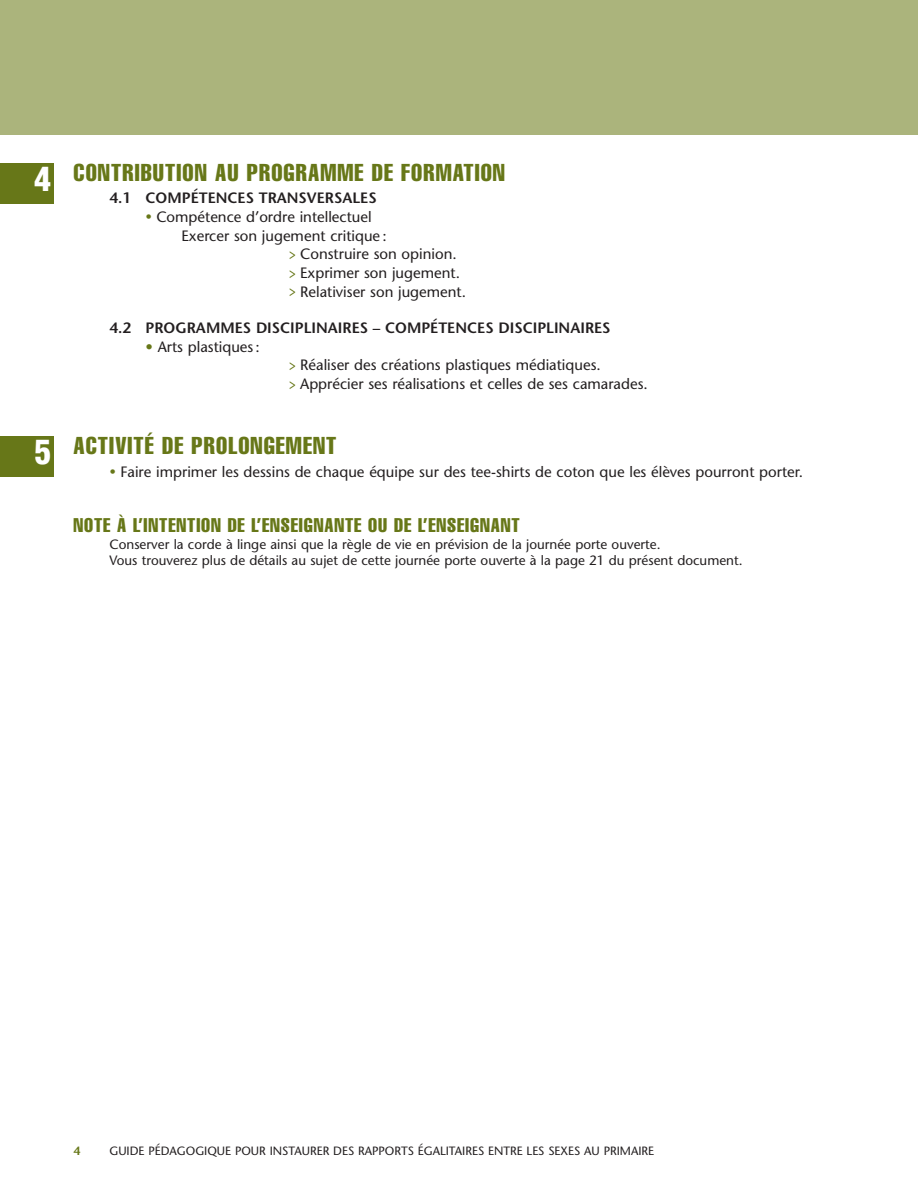
<style>
.page{position:relative;width:918px;height:1188px;background:#fff}
.page>*{position:absolute;margin:0;border:0;box-sizing:border-box;transform-origin:0 0}
.t1{font:900 condensed 33px "Helvetica";color:#fff}
.t2{font:extra-condensed 24px "Helvetica";letter-spacing:.045em;color:#677718}
.t3{font:extra-condensed 19.5px "Helvetica";letter-spacing:.045em;color:#677718}
.t4{font:15px/18.8px "Stone Sans";color:#231f20}
.t5{font:600 15px "Stone Sans";color:#231f20}
.t6{font:13.5px/16.5px "Stone Sans";color:#231f20}
.t7{font:12px "Stone Sans";color:#231f20}
.t8{font:600 12px "Stone Sans";color:#677718}
.s1{font-weight:700;font-size:12.75px;color:#677718}
.s2{font-weight:600;color:#677718}
.s3{color:#677718}
</style>
<div class="page">
<div style="left:0;top:163px;width:54px;height:41px;background:#677718"></div>
<div style="left:0;top:436px;width:54px;height:41px;background:#677718"></div>
<div style="left:0;top:0;width:918px;height:135px;background:#abb47c"></div>
<h1 class="t1" style="left:34px;top:166px;width:18px">4</h1>
<h1 class="t1" style="left:34px;top:439px;width:18px">5</h1>
<h2 class="t2" style="left:74px;top:163px;width:433px">CONTRIBUTION AU PROGRAMME DE FORMATION</h2>
<p class="t5" style="left:110px;top:192px;width:269px">4.1 COMPÉTENCES TRANSVERSALES</p>
<p class="t4" style="left:146px;top:209px;width:228px"><span class="s1">•</span> Compétence d’ordre intellectuel</p>
<p class="t4" style="left:182px;top:228px;width:207px">Exercer son jugement critique:</p>
<p class="t4" style="left:290px;top:246px;width:169px"><span class="s2">&gt;</span> Construire son opinion.</p>
<p class="t4" style="left:290px;top:265px;width:172px"><span class="s2">&gt;</span> Exprimer son jugement.</p>
<p class="t4" style="left:290px;top:284px;width:178px"><span class="s2">&gt;</span> Relativiser son jugement.</p>
<p class="t5" style="left:110px;top:322px;width:503px">4.2 PROGRAMMES DISCIPLINAIRES – COMPÉTENCES DISCIPLINAIRES</p>
<p class="t4" style="left:146px;top:339px;width:116px"><span class="s3">•</span> Arts plastiques :</p>
<p class="t4" style="left:290px;top:357px;width:360px"><span class="s2">&gt;</span> Réaliser des créations plastiques médiatiques.<br><span class="s2">&gt;</span> Apprécier ses réalisations et celles de ses camarades.</p>
<h2 class="t2" style="left:74px;top:436px;width:264px">ACTIVITÉ DE PROLONGEMENT</h2>
<p class="t4" style="left:110px;top:464px;width:695px"><span class="s1">•</span> Faire imprimer les dessins de chaque équipe sur des tee-shirts de coton que les élèves pourront porter.</p>
<h3 class="t3" style="left:74px;top:518px;width:448px">NOTE À L’INTENTION DE L’ENSEIGNANTE OU DE L’ENSEIGNANT</h3>
<p class="t6" style="left:110px;top:537px;width:635px">Conserver la corde à linge ainsi que la règle de vie en prévision de la journée porte ouverte.<br>Vous trouverez plus de détails au sujet de cette journée porte ouverte à la page 21 du présent document.</p>
<p class="t8" style="left:74px;top:1146px;width:8px">4</p>
<p class="t7" style="left:110px;top:1146px;width:546px">GUIDE PÉDAGOGIQUE POUR INSTAURER DES RAPPORTS ÉGALITAIRES ENTRE LES SEXES AU PRIMAIRE</p>
</div>
